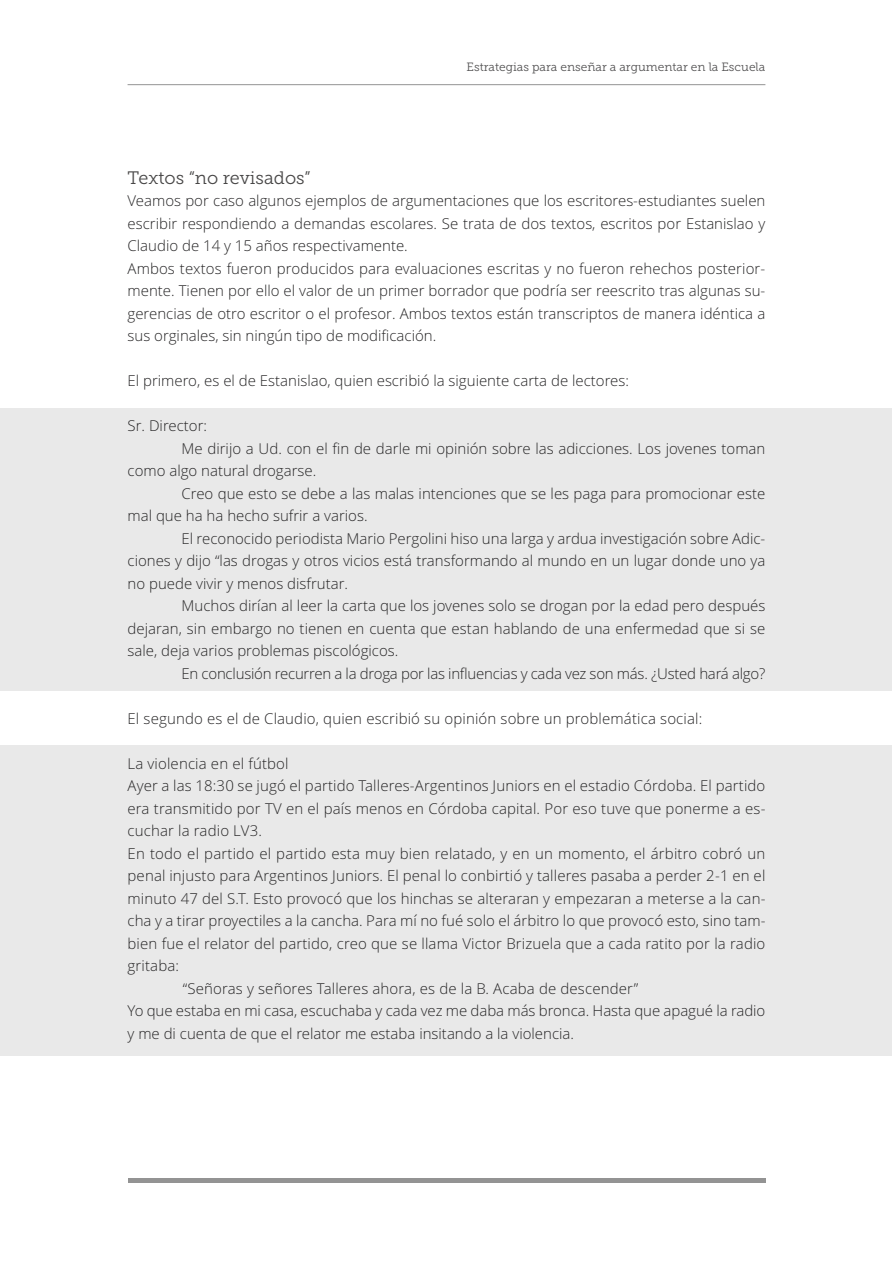
<style>
.page{position:relative;width:893px;height:1263px;background:#fff}
.page>*{position:absolute;margin:0;border:0;box-sizing:border-box;transform-origin:0 0}
.t1{font:18px "Museo Slab 300";color:#484747}
.t2{font:300 15px/22.5px "Open Sans";color:#272627}
.t3{font:12px "Museo Slab 300";color:#525152}
</style>
<div class="page">
<hr style="left:128px;top:84px;width:637px;height:1px;background:#939393">
<hr style="left:128px;top:1178px;width:637px;height:4px;background:#939393">
<div style="left:0;top:408px;width:891px;height:282px;background:#e9e9e9"></div>
<div style="left:0;top:746px;width:891px;height:310px;background:#e9e9e9"></div>
<p class="t3" style="left:467px;top:63px;width:300px">estrategias para enseñar a argumentar en la escuela</p>
<p class="t1" style="left:128px;top:171px;width:185px">Textos “no revisados”</p>
<p class="t2" style="left:128px;top:190px;width:639px">Veamos por caso algunos ejemplos de argumentaciones que los escritores-estudiantes suelen escribir respondiendo a demandas escolares. Se trata de dos textos, escritos por estanislao y Claudio de 14 y 15 años respectivamente.<br>Ambos textos fueron producidos para evaluaciones escritas y no fueron rehechos posterior&shy;mente. tienen por ello el valor de un primer borrador que podría ser reescrito tras algunas su&shy;gerencias de otro escritor o el profesor. Ambos textos están transcriptos de manera idéntica a sus orginales, sin ningún tipo de modificación.</p>
<p class="t2" style="left:128px;top:370px;width:503px">el primero, es el de estanislao, quien escribió la siguiente carta de lectores:</p>
<p class="t2" style="left:128px;top:415px;width:81px">Sr. Director:</p>
<p class="t2" style="left:182px;top:437px;width:585px">Me dirijo a Ud. con el fin de darle mi opinión sobre las adicciones. Los jovenes toman</p>
<p class="t2" style="left:128px;top:460px;width:190px">como algo natural drogarse.</p>
<p class="t2" style="left:182px;top:482px;width:585px">Creo que esto se debe a las malas intenciones que se les paga para promocionar este</p>
<p class="t2" style="left:128px;top:505px;width:242px">mal que ha ha hecho sufrir a varios.</p>
<p class="t2" style="left:182px;top:527px;width:585px">el reconocido periodista Mario Pergolini hiso una larga y ardua investigación sobre Adic-</p>
<p class="t2" style="left:128px;top:550px;width:639px">ciones y dijo “las drogas y otros vicios está transformando al mundo en un lugar donde uno ya</p>
<p class="t2" style="left:128px;top:572px;width:222px">no puede vivir y menos disfrutar.</p>
<p class="t2" style="left:182px;top:595px;width:585px">Muchos dirían al leer la carta que los jovenes solo se drogan por la edad pero después</p>
<p class="t2" style="left:128px;top:617px;width:639px">dejaran, sin embargo no tienen en cuenta que estan hablando de una enfermedad que si se</p>
<p class="t2" style="left:128px;top:640px;width:272px">sale, deja varios problemas piscológicos.</p>
<p class="t2" style="left:182px;top:662px;width:585px">en conclusión recurren a la droga por las influencias y cada vez son más. ¿Usted hará algo?</p>
<p class="t2" style="left:128px;top:707px;width:576px">el segundo es el de Claudio, quien escribió su opinión sobre un problemática social:</p>
<p class="t2" style="left:128px;top:752px;width:163px">La violencia en el fútbol</p>
<p class="t2" style="left:128px;top:775px;width:639px">Ayer a las 18:30 se jugó el partido talleres-Argentinos Juniors en el estadio Córdoba. el partido</p>
<p class="t2" style="left:128px;top:797px;width:639px">era transmitido por tV en el país menos en Córdoba capital. Por eso tuve que ponerme a es-</p>
<p class="t2" style="left:128px;top:820px;width:136px">cuchar la radio LV3.</p>
<p class="t2" style="left:128px;top:842px;width:639px">en todo el partido el partido esta muy bien relatado, y en un momento, el árbitro cobró un</p>
<p class="t2" style="left:128px;top:865px;width:639px">penal injusto para Argentinos Juniors. el penal lo conbirtió y talleres pasaba a perder 2-1 en el</p>
<p class="t2" style="left:128px;top:887px;width:639px">minuto 47 del S.t. esto provocó que los hinchas se alteraran y empezaran a meterse a la can-</p>
<p class="t2" style="left:128px;top:910px;width:639px">cha y a tirar proyectiles a la cancha. Para mí no fué solo el árbitro lo que provocó esto, sino tam-</p>
<p class="t2" style="left:128px;top:932px;width:639px">bien fue el relator del partido, creo que se llama Victor Brizuela que a cada ratito por la radio</p>
<p class="t2" style="left:128px;top:955px;width:53px">gritaba:</p>
<p class="t2" style="left:183px;top:977px;width:457px">“Señoras y señores talleres ahora, es de la B. Acaba de descender”</p>
<p class="t2" style="left:128px;top:1000px;width:639px">Yo que estaba en mi casa, escuchaba y cada vez me daba más bronca. Hasta que apagué la radio</p>
<p class="t2" style="left:128px;top:1022px;width:448px">y me di cuenta de que el relator me estaba insitando a la violencia.</p>
</div>
